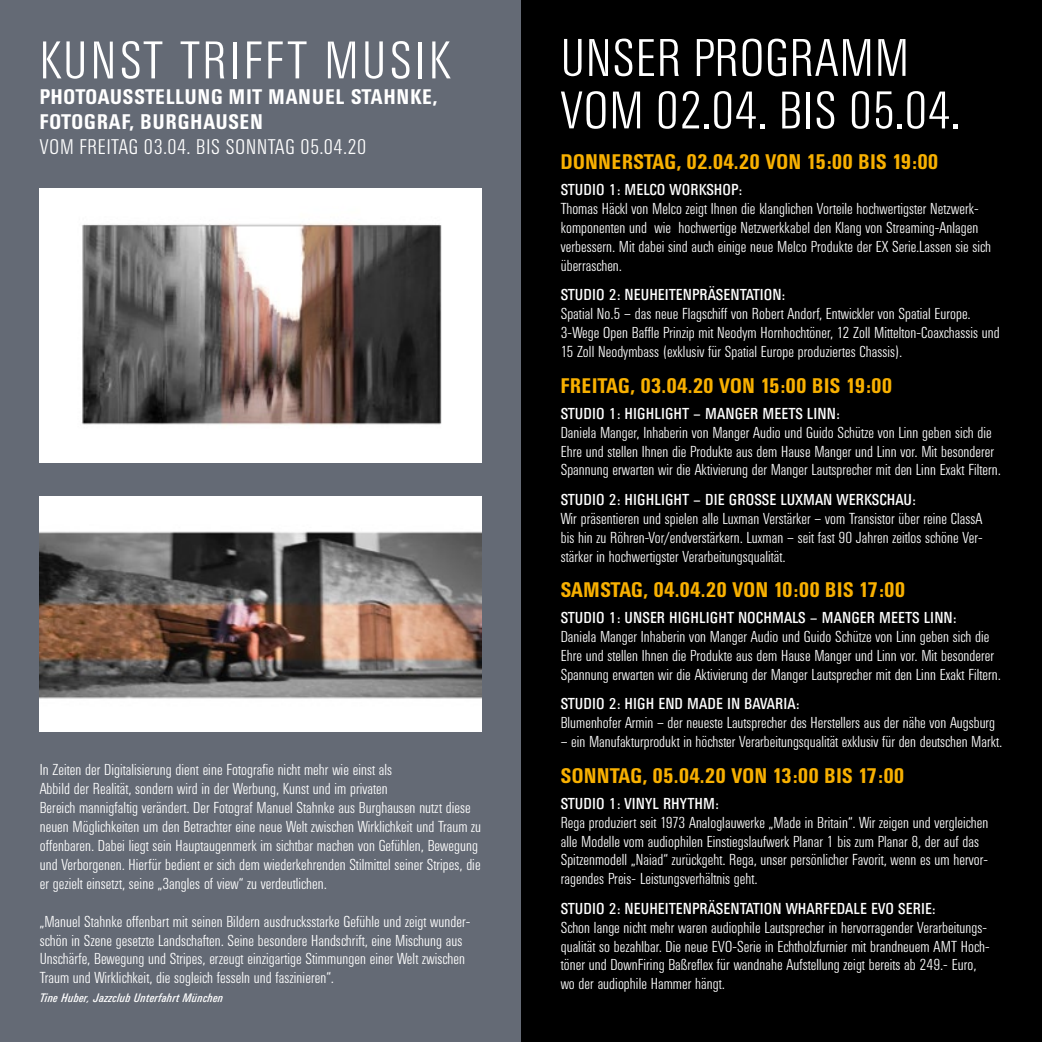
<style>
.page{position:relative;width:1042px;height:1042px;background:#fff}
.page>*{position:absolute;margin:0;border:0;box-sizing:border-box;transform-origin:0 0}
.t1{font:300 52.5px/52.5px "Univers Condensed BQ";letter-spacing:.025em;color:#fff}
.t2{font:300 52.5px "Univers Condensed BQ";letter-spacing:.07em;color:#fff}
.t3{font:700 21px "Univers Condensed BQ";letter-spacing:.005em;color:#f8b000}
.t4{font:700 21px/25.2px "Univers Condensed BQ";letter-spacing:.045em;color:#fff}
.t5{font:300 21px "Univers Condensed BQ";letter-spacing:.045em;color:#fff}
.t6{font:300 15.75px/18.9px "Univers Condensed BQ";letter-spacing:.005em;color:#fff}
.t7{font:15.75px "Univers Condensed BQ";letter-spacing:.005em;color:#fff}
.t8{font:italic 12.25px "Univers Condensed BQ";color:#fff}
</style>
<div class="page">
<div style="left:0;top:0;width:521px;height:1042px;background:#646a75"></div>
<div style="left:521px;top:0;width:521px;height:1042px;background:#000"></div>
<img style="left:40px;top:189px;width:441px;height:273px">
<img style="left:40px;top:496px;width:441px;height:236px">
<h1 class="t2" style="left:40px;top:32px;width:411px">KUNST TRIFFT MUSIK</h1>
<h2 class="t4" style="left:40px;top:84px;width:399px">PHOTOAUSSTELLUNG MIT MANUEL STAHNKE,<br>FOTOGRAF, BURGHAUSEN</h2>
<h2 class="t5" style="left:40px;top:135px;width:328px">VOM FREITAG 03.04. BIS SONNTAG 05.04.20</h2>
<p class="t6" style="left:40px;top:761px;width:443px">In Zeiten der Digitalisierung dient eine Fotografie nicht mehr wie einst als<br>Abbild der Realität, sondern wird in der Werbung, Kunst und im privaten<br>Bereich mannigfaltig verändert. Der Fotograf Manuel Stahnke aus Burghausen nutzt diese neuen Möglichkeiten um den Betrachter eine neue Welt zwischen Wirklichkeit und Traum zu offenbaren. Dabei liegt sein Hauptaugenmerk im sichtbar machen von Gefühlen, Bewegung und Verborgenen. Hierfür bedient er sich dem wiederkehrenden Stilmittel seiner Stripes, die er gezielt einsetzt, seine „3angles of view“ zu verdeutlichen.</p>
<p class="t6" style="left:40px;top:912px;width:432px">„Manuel Stahnke offenbart mit seinen Bildern ausdrucksstarke Gefühle und zeigt wunder&shy;schön in Szene gesetzte Landschaften. Seine besondere Handschrift, eine Mischung aus Unschärfe, Bewegung und Stripes, erzeugt einzigartige Stimmungen einer Welt zwischen Traum und Wirklichkeit, die sogleich fesseln und faszinieren“.</p>
<p class="t8" style="left:40px;top:991px;width:185px">Tine Huber, Jazzclub Unterfahrt München</p>
<h1 class="t1" style="left:561px;top:33px;width:400px">UNSER PROGRAMM<br>VOM 02.04. BIS 05.04.</h1>
<h2 class="t3" style="left:561px;top:150px;width:379px">DONNERSTAG, 02.04.20 VON 15:00 BIS 19:00</h2>
<p class="t7" style="left:561px;top:181px;width:183px">STUDIO 1: MELCO WORKSHOP:</p>
<p class="t6" style="left:561px;top:200px;width:432px">Thomas Häckl von Melco zeigt Ihnen die klanglichen Vorteile hochwertigster Netzwerk&shy;komponenten und wie hochwertige Netzwerkkabel den Klang von Streaming-Anlagen verbessern. Mit dabei sind auch einige neue Melco Produkte der EX Serie.Lassen sie sich überraschen.</p>
<p class="t7" style="left:561px;top:286px;width:226px">STUDIO 2: NEUHEITENPRÄSENTATION:</p>
<p class="t6" style="left:561px;top:305px;width:441px">Spatial No.5 – das neue Flagschiff von Robert Andorf, Entwickler von Spatial Europe.<br>3-Wege Open Baffle Prinzip mit Neodym Hornhochtöner, 12 Zoll Mittelton-Coaxchassis und<br>15 Zoll Neodymbass (exklusiv für Spatial Europe produziertes Chassis).</p>
<h2 class="t3" style="left:561px;top:374px;width:333px">FREITAG, 03.04.20 VON 15:00 BIS 19:00</h2>
<p class="t7" style="left:561px;top:405px;width:281px">STUDIO 1: HIGHLIGHT – MANGER MEETS LINN:</p>
<p class="t6" style="left:561px;top:423px;width:441px">Daniela Manger, Inhaberin von Manger Audio und Guido Schütze von Linn geben sich die<br>Ehre und stellen Ihnen die Produkte aus dem Hause Manger und Linn vor. Mit besonderer<br>Spannung erwarten wir die Aktivierung der Manger Lautsprecher mit den Linn Exakt Filtern.</p>
<p class="t7" style="left:561px;top:491px;width:356px">STUDIO 2: HIGHLIGHT – DIE GROSSE LUXMAN WERKSCHAU:</p>
<p class="t6" style="left:561px;top:509px;width:424px;text-align:justify">Wir präsentieren und spielen alle Luxman Verstärker – vom Transistor über reine ClassA bis hin zu Röhren-Vor/endverstärkern. Luxman – seit fast 90 Jahren zeitlos schöne Ver&shy;stärker in hochwertigster Verarbeitungsqualität.</p>
<h2 class="t3" style="left:561px;top:578px;width:346px">SAMSTAG, 04.04.20 VON 10:00 BIS 17:00</h2>
<p class="t7" style="left:561px;top:609px;width:397px">STUDIO 1: UNSER HIGHLIGHT NOCHMALS – MANGER MEETS LINN:</p>
<p class="t6" style="left:561px;top:627px;width:441px">Daniela Manger Inhaberin von Manger Audio und Guido Schütze von Linn geben sich die<br>Ehre und stellen Ihnen die Produkte aus dem Hause Manger und Linn vor. Mit besonderer<br>Spannung erwarten wir die Aktivierung der Manger Lautsprecher mit den Linn Exakt Filtern.</p>
<p class="t7" style="left:561px;top:695px;width:240px">STUDIO 2: HIGH END MADE IN BAVARIA:</p>
<p class="t6" style="left:561px;top:714px;width:436px">Blumenhofer Armin – der neueste Lautsprecher des Herstellers aus der nähe von Augsburg</p>
<p class="t6" style="left:561px;top:732px;width:443px">– ein Manufakturprodukt in höchster Verarbeitungsqualität exklusiv für den deutschen Markt.</p>
<h2 class="t3" style="left:561px;top:763px;width:345px">SONNTAG, 05.04.20 VON 13:00 BIS 17:00</h2>
<p class="t7" style="left:561px;top:794px;width:159px">STUDIO 1: VINYL RHYTHM:</p>
<p class="t6" style="left:561px;top:813px;width:429px">Rega produziert seit 1973 Analoglauwerke „Made in Britain“. Wir zeigen und vergleichen alle Modelle vom audiophilen Einstiegslaufwerk Planar 1 bis zum Planar 8, der auf das Spitzenmodell „Naiad“ zurückgeht. Rega, unser persönlicher Favorit, wenn es um hervor&shy;ragendes Preis- Leistungsverhältnis geht.</p>
<p class="t7" style="left:561px;top:900px;width:376px">STUDIO 2: NEUHEITENPRÄSENTATION WHARFEDALE EVO SERIE:</p>
<p class="t6" style="left:561px;top:918px;width:431px">Schon lange nicht mehr waren audiophile Lautsprecher in hervorragender Verarbeitungs&shy;qualität so bezahlbar. Die neue EVO-Serie in Echtholzfurnier mit brandneuem AMT Hoch&shy;töner und DownFiring Baßreflex für wandnahe Aufstellung zeigt bereits ab 249.- Euro, wo der audiophile Hammer hängt.</p>
</div>
